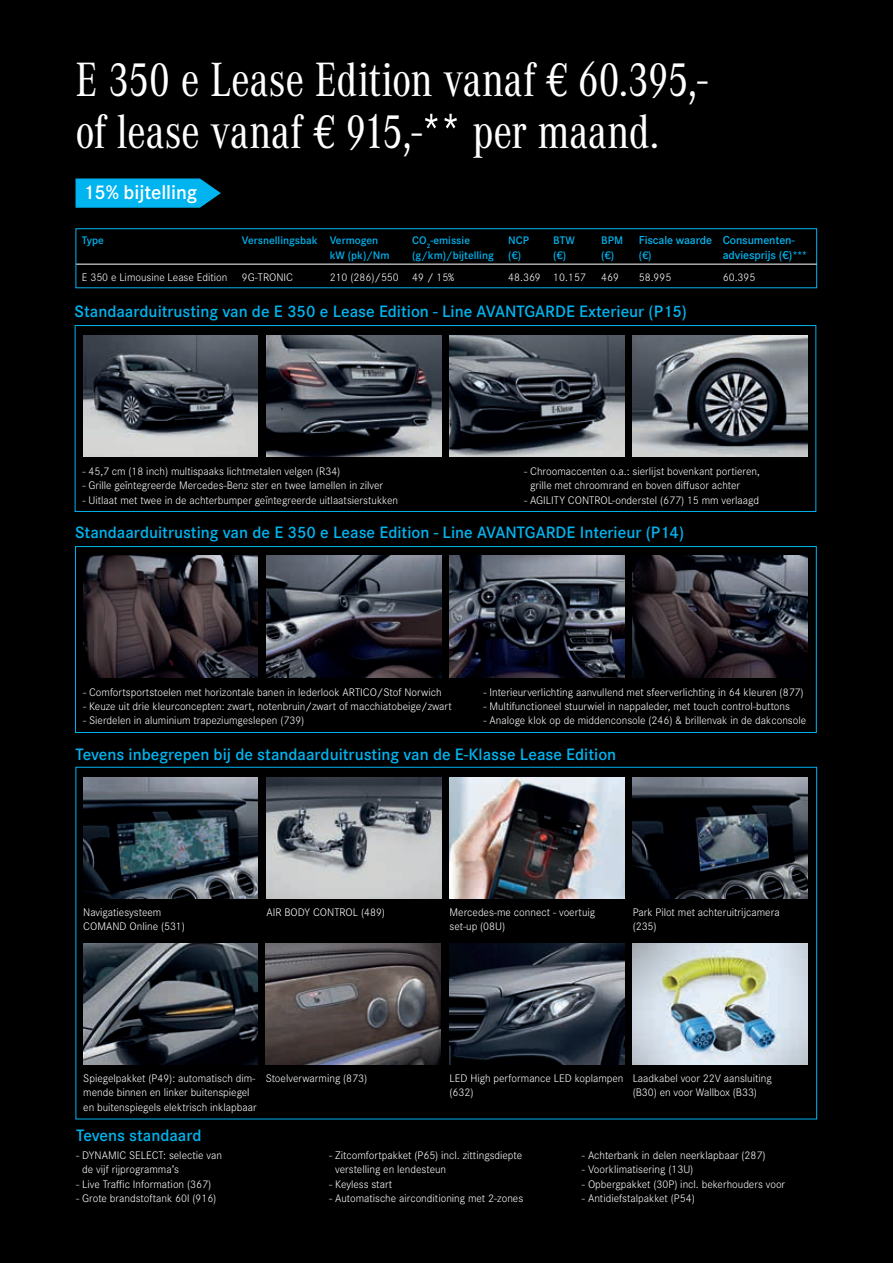
<style>
.page{position:relative;width:893px;height:1263px;background:#000}
.page>*{position:absolute;margin:0;border:0;box-sizing:border-box;transform-origin:0 0}
.t1{font:49.95px/51.4px "Corporate A Con";letter-spacing:-.015em;color:#fff}
.t2{font:600 20.55px "Corporate S";color:#fff}
.t3{font:600 17.1px "Corporate S";color:#00b4ef}
.t4{font:600 12px "Corporate S";letter-spacing:-.01em;color:#00b4ef}
.t5{font:300 11.4px/14.2px "Corporate S";color:#fff}
.t6{font:600 11.4px "Corporate S";color:#00b4ef}
.s1{font-size:52.5px}
</style>
<div class="page">
<div style="left:76px;top:228px;width:741px;height:60px;border:1px solid #00b4ef"></div>
<hr style="left:76px;top:264px;width:741px;height:1px;background:#fff">
<div style="left:75px;top:325px;width:741px;height:187px;border:1px solid #00b4ef"></div>
<div style="left:75px;top:546px;width:742px;height:187px;border:1px solid #00b4ef"></div>
<img style="left:83px;top:335px;width:175px;height:122px">
<img style="left:83px;top:556px;width:175px;height:121px">
<img style="left:266px;top:335px;width:175px;height:122px">
<img style="left:266px;top:556px;width:175px;height:121px">
<img style="left:449px;top:335px;width:175px;height:122px">
<img style="left:449px;top:556px;width:175px;height:121px">
<img style="left:633px;top:335px;width:174px;height:122px">
<img style="left:633px;top:556px;width:174px;height:121px">
<img style="left:83px;top:943px;width:175px;height:121px">
<img style="left:449px;top:943px;width:175px;height:121px">
<img style="left:449px;top:777px;width:175px;height:122px">
<img style="left:633px;top:777px;width:174px;height:122px">
<img style="left:633px;top:943px;width:174px;height:121px">
<img style="left:266px;top:943px;width:174px;height:121px">
<img style="left:266px;top:777px;width:175px;height:122px">
<svg style="left:76px;top:178px;width:145px;height:30px;background:#00a2d7"></svg>
<img style="left:83px;top:777px;width:175px;height:122px">
<h1 class="t1" style="left:75px;top:55px;width:634px">E 350 e Lease Edition vanaf € 60.395,- of lease vanaf € 915,-<span class="s1">**</span> per maand.</h1>
<h2 class="t2" style="left:83px;top:181px;width:116px">15% bijtelling</h2>
<p class="t6" style="left:82px;top:234px;width:24px">Type</p>
<p class="t6" style="left:242px;top:234px;width:138px">Versnellingsbak Vermogen</p>
<p class="t6" style="left:412px;top:234px;width:59px">CO<sub>2</sub>-emissie</p>
<p class="t6" style="left:508px;top:234px;width:22px">NCP</p>
<p class="t6" style="left:553px;top:234px;width:23px">BTW</p>
<p class="t6" style="left:601px;top:234px;width:23px">BPM</p>
<p class="t4" style="left:639px;top:233px;width:157px">Fiscale waarde Consumenten-</p>
<p class="t6" style="left:330px;top:249px;width:61px">kW (pk)/Nm</p>
<p class="t6" style="left:412px;top:249px;width:83px">(g/km)/bijtelling</p>
<p class="t6" style="left:508px;top:249px;width:14px">(€)</p>
<p class="t6" style="left:553px;top:249px;width:14px">(€)</p>
<p class="t6" style="left:601px;top:249px;width:14px">(€)</p>
<p class="t6" style="left:639px;top:249px;width:14px">(€)</p>
<p class="t4" style="left:723px;top:248px;width:86px">adviesprijs (€)***</p>
<p class="t5" style="left:82px;top:269px;width:147px">E 350 e Limousine Lease Edition</p>
<p class="t5" style="left:242px;top:269px;width:53px">9G-TRONIC</p>
<p class="t5" style="left:330px;top:269px;width:126px">210 (286)/550 49 / 15%</p>
<p class="t5" style="left:508px;top:269px;width:79px">48.369 10.157</p>
<p class="t5" style="left:601px;top:269px;width:19px">469</p>
<p class="t5" style="left:639px;top:269px;width:34px">58.995</p>
<p class="t5" style="left:723px;top:269px;width:34px">60.395</p>
<h3 class="t3" style="left:75px;top:302px;width:614px">Standaarduitrusting van de E 350 e Lease Edition - Line AVANTGARDE Exterieur (P15)</h3>
<p class="t5" style="left:82px;top:464px;width:259px">- 45,7 cm (18 inch) multispaaks lichtmetalen velgen (R34)</p>
<p class="t5" style="left:82px;top:478px;width:302px">- Grille geïntegreerde Mercedes-Benz ster en twee lamellen in zilver</p>
<p class="t5" style="left:82px;top:492px;width:317px">- Uitlaat met twee in de achterbumper geïntegreerde uitlaatsierstukken</p>
<p class="t5" style="left:530px;top:464px;width:231px;text-indent:-6px">- Chroomaccenten o.a.: sierlijst bovenkant portieren, grille met chroomrand en boven diffusor achter</p>
<p class="t5" style="left:524px;top:492px;width:236px">- AGILITY CONTROL-onderstel (677) 15 mm verlaagd</p>
<h3 class="t3" style="left:75px;top:523px;width:610px">Standaarduitrusting van de E 350 e Lease Edition - Line AVANTGARDE Interieur (P14)</h3>
<p class="t5" style="left:83px;top:684px;width:360px">- Comfortsportstoelen met horizontale banen in lederlook ARTICO/Stof Norwich</p>
<p class="t5" style="left:83px;top:699px;width:370px">- Keuze uit drie kleurconcepten: zwart, notenbruin/zwart of macchiatobeige/zwart</p>
<p class="t5" style="left:83px;top:713px;width:223px">- Sierdelen in aluminium trapeziumgeslepen (739)</p>
<p class="t5" style="left:483px;top:684px;width:322px">- Interieurverlichting aanvullend met sfeerverlichting in 64 kleuren (877)</p>
<p class="t5" style="left:483px;top:699px;width:308px">- Multifunctioneel stuurwiel in nappaleder, met touch control-buttons</p>
<p class="t5" style="left:483px;top:713px;width:324px">- Analoge klok op de middenconsole (246) &amp; brillenvak in de dakconsole</p>
<h3 class="t3" style="left:75px;top:744px;width:542px">Tevens inbegrepen bij de standaarduitrusting van de E-Klasse Lease Edition</h3>
<p class="t5" style="left:83px;top:904px;width:103px">Navigatiesysteem<br>COMAND Online (531)</p>
<p class="t5" style="left:266px;top:904px;width:120px">AIR BODY CONTROL (489)</p>
<p class="t5" style="left:449px;top:904px;width:147px">Mercedes-me connect - voertuig set-up (08U)</p>
<p class="t5" style="left:633px;top:904px;width:148px">Park Pilot met achteruitrijcamera (235)</p>
<p class="t5" style="left:83px;top:1070px;width:175px">Spiegelpakket (P49): automatisch dim&shy;mende binnen en linker buitenspiegel en buitenspiegels elektrisch inklapbaar</p>
<p class="t5" style="left:449px;top:1070px;width:175px">LED High performance LED koplampen (632)</p>
<p class="t5" style="left:266px;top:1070px;width:103px">Stoelverwarming (873)</p>
<p class="t5" style="left:633px;top:1070px;width:141px">Laadkabel voor 22V aansluiting (B30) en voor Wallbox (B33)</p>
<h3 class="t3" style="left:76px;top:1125px;width:127px">Tevens standaard</h3>
<p class="t5" style="left:82px;top:1147px;width:141px;text-indent:-6px">- DYNAMIC SELECT: selectie van de vijf rijprogramma’s</p>
<p class="t5" style="left:76px;top:1176px;width:136px">- Live Traffic Information (367)</p>
<p class="t5" style="left:76px;top:1190px;width:142px">- Grote brandstoftank 60l (916)</p>
<p class="t5" style="left:335px;top:1147px;width:188px;text-indent:-6px">- Zitcomfortpakket (P65) incl. zittingsdiepte verstelling en lendesteun</p>
<p class="t5" style="left:329px;top:1176px;width:65px">- Keyless start</p>
<p class="t5" style="left:329px;top:1190px;width:196px">- Automatische airconditioning met 2-zones</p>
<p class="t5" style="left:582px;top:1147px;width:185px">- Achterbank in delen neerklapbaar (287)</p>
<p class="t5" style="left:582px;top:1162px;width:113px">- Voorklimatisering (13U)</p>
<p class="t5" style="left:582px;top:1176px;width:205px">- Opbergpakket (30P) incl. bekerhouders voor</p>
<p class="t5" style="left:582px;top:1190px;width:114px">- Antidiefstalpakket (P54)</p>
</div>
